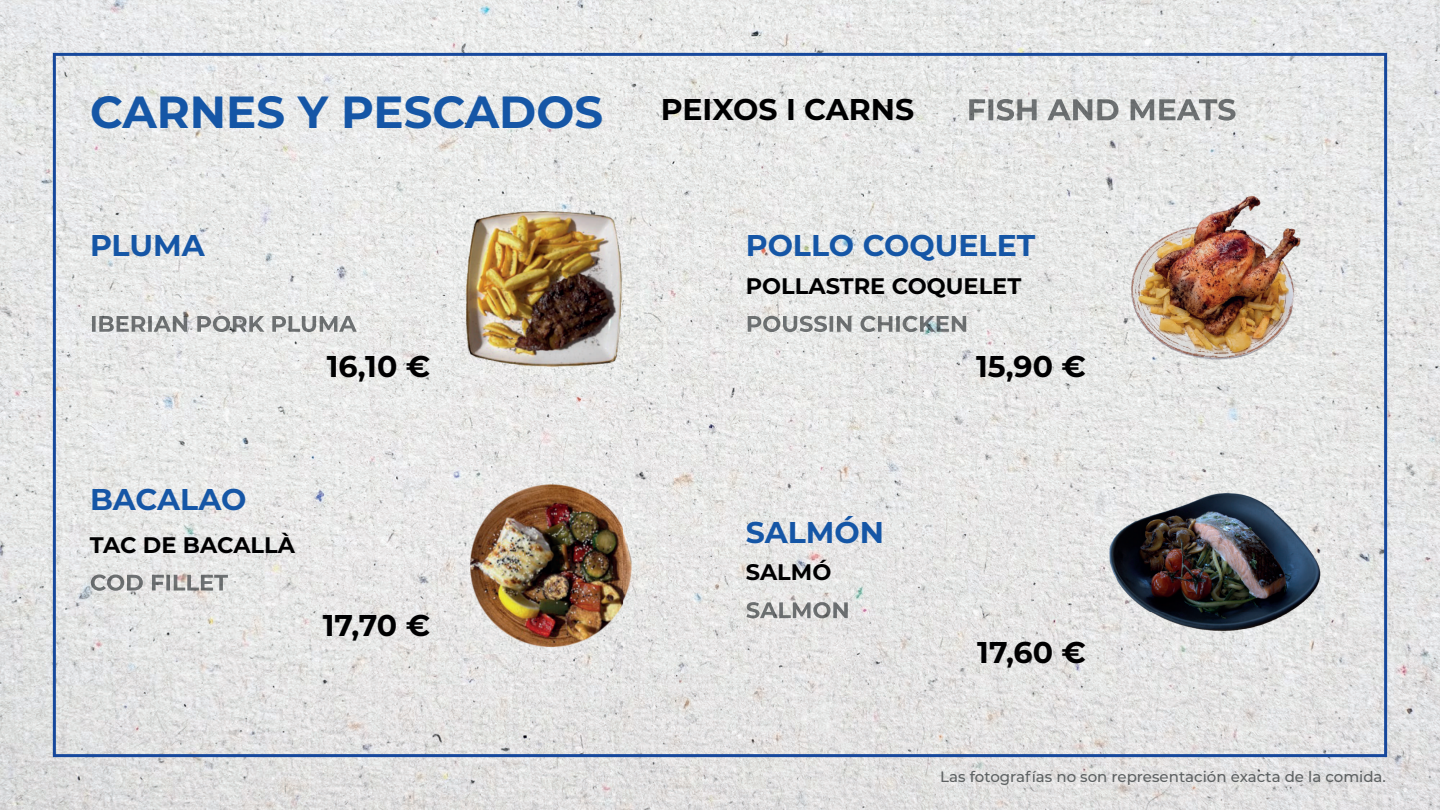
<style>
.page{position:relative;width:1440px;height:810px;background:#fff}
.page>*{position:absolute;margin:0;border:0;box-sizing:border-box;transform-origin:0 0}
.t1{font:700 45px "Montserrat";color:#1556a6}
.t2{font:700 30px "Montserrat";color:#000001}
.t3{font:700 30px "Montserrat";color:#1556a6}
.t4{font:700 22.5px "Montserrat";color:#000001}
.t5{font:500 15px "Montserrat";color:#5d6162}
</style>
<div class="page">
<img style="left:0;top:0;width:1440px;height:810px">
<img style="left:969px;top:99px;width:267px;height:22px">
<img style="left:92px;top:316px;width:265px;height:16px">
<img style="left:748px;top:316px;width:218px;height:16px">
<img style="left:91px;top:574px;width:137px;height:17px">
<img style="left:455px;top:472px;width:193px;height:182px">
<img style="left:455px;top:194px;width:193px;height:183px">
<img style="left:1107px;top:189px;width:224px;height:175px">
<img style="left:746px;top:602px;width:102px;height:16px">
<img style="left:1105px;top:481px;width:218px;height:158px">
<h1 class="t1" style="left:90px;top:79px;width:515px">CARNES Y PESCADOS</h1>
<h2 class="t2" style="left:661px;top:88px;width:255px">PEIXOS I CARNS</h2>
<h2 class="t3" style="left:90px;top:224px;width:116px">PLUMA</h2>
<h2 class="t2" style="left:327px;top:344px;width:105px">16,10 €</h2>
<h2 class="t3" style="left:90px;top:478px;width:158px">BACALAO</h2>
<h3 class="t4" style="left:90px;top:529px;width:207px">TAC DE BACALLÀ</h3>
<h2 class="t2" style="left:323px;top:603px;width:109px">17,70 €</h2>
<h2 class="t3" style="left:746px;top:224px;width:291px">POLLO COQUELET</h2>
<h3 class="t4" style="left:746px;top:270px;width:277px">POLLASTRE COQUELET</h3>
<h2 class="t3" style="left:746px;top:510px;width:140px">SALMÓN</h2>
<h3 class="t4" style="left:746px;top:556px;width:87px">SALMÓ</h3>
<h2 class="t2" style="left:976px;top:344px;width:112px">15,90 €</h2>
<h2 class="t2" style="left:977px;top:631px;width:110px">17,60 €</h2>
<p class="t5" style="left:940px;top:766px;width:447px">Las fotografías no son representación exacta de la comida.</p>
</div>
